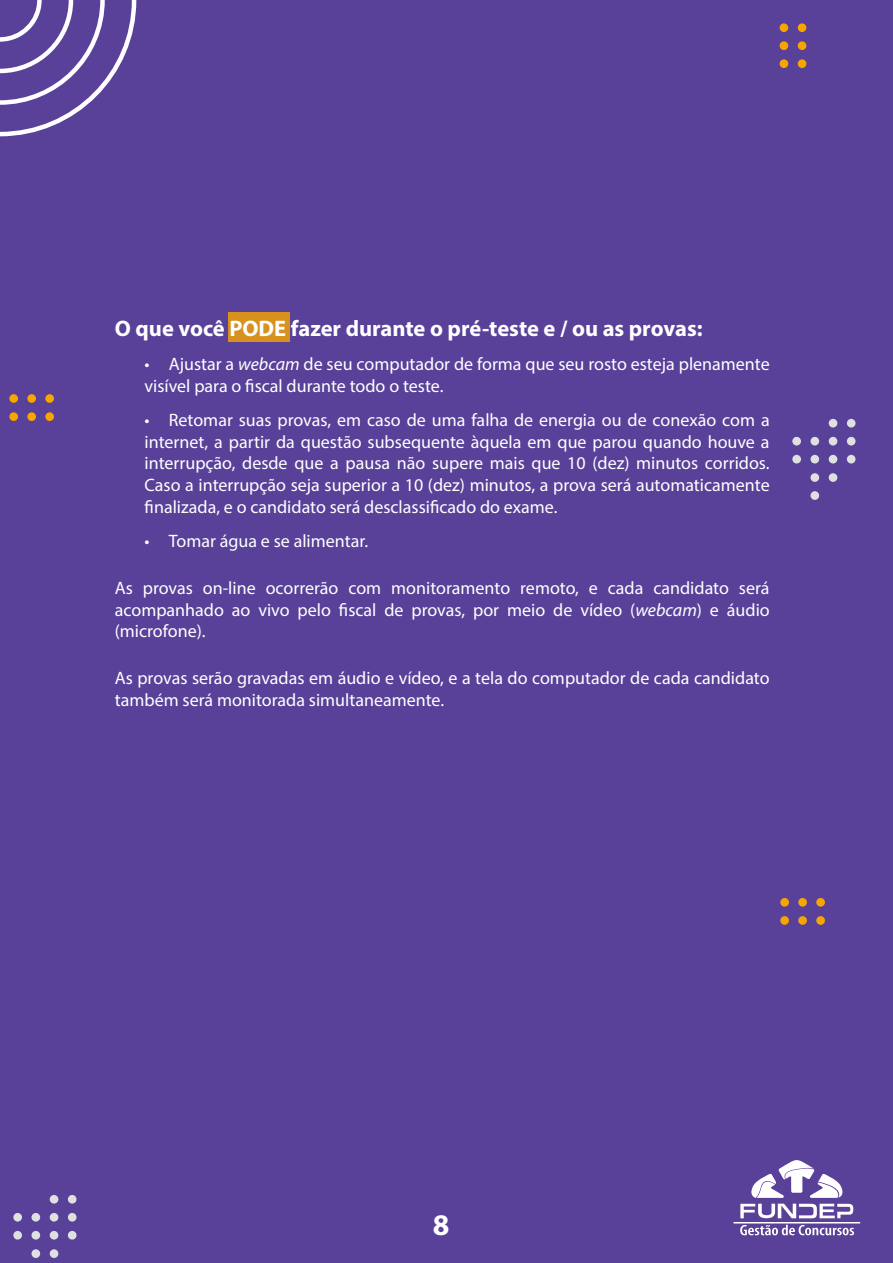
<style>
.page{position:relative;width:893px;height:1263px;background:#594099}
.page>*{position:absolute;margin:0;border:0;box-sizing:border-box;transform-origin:0 0}
.t1{font:700 30px "Myriad Pro";color:#fff}
.t2{font:700 22.5px "Myriad Pro";color:#fff}
.t3{font:18px/21.6px "Myriad Pro";color:#fff}
.s1{font-style:italic}
</style>
<div class="page">
<div style="left:847px;top:419px;width:8px;height:8px;background:#e0e0e0;border-radius:50%"></div>
<div style="left:847px;top:437px;width:8px;height:8px;background:#e0e0e0;border-radius:50%"></div>
<div style="left:847px;top:455px;width:8px;height:8px;background:#e0e0e0;border-radius:50%"></div>
<div style="left:829px;top:419px;width:8px;height:8px;background:#e0e0e0;border-radius:50%"></div>
<div style="left:829px;top:437px;width:8px;height:8px;background:#e0e0e0;border-radius:50%"></div>
<div style="left:829px;top:455px;width:8px;height:8px;background:#e0e0e0;border-radius:50%"></div>
<div style="left:829px;top:473px;width:8px;height:9px;background:#e0e0e0;border-radius:50%"></div>
<div style="left:810px;top:437px;width:9px;height:8px;background:#e0e0e0;border-radius:50%"></div>
<div style="left:810px;top:455px;width:9px;height:8px;background:#e0e0e0;border-radius:50%"></div>
<div style="left:810px;top:473px;width:9px;height:9px;background:#e0e0e0;border-radius:50%"></div>
<div style="left:810px;top:491px;width:9px;height:9px;background:#e0e0e0;border-radius:50%"></div>
<div style="left:792px;top:437px;width:9px;height:8px;background:#e0e0e0;border-radius:50%"></div>
<div style="left:792px;top:455px;width:9px;height:8px;background:#e0e0e0;border-radius:50%"></div>
<div style="left:68px;top:1195px;width:9px;height:8px;background:#e0e0e0;border-radius:50%"></div>
<div style="left:68px;top:1213px;width:9px;height:8px;background:#e0e0e0;border-radius:50%"></div>
<div style="left:68px;top:1231px;width:9px;height:8px;background:#e0e0e0;border-radius:50%"></div>
<div style="left:50px;top:1195px;width:8px;height:8px;background:#e0e0e0;border-radius:50%"></div>
<div style="left:50px;top:1213px;width:8px;height:8px;background:#e0e0e0;border-radius:50%"></div>
<div style="left:50px;top:1231px;width:8px;height:8px;background:#e0e0e0;border-radius:50%"></div>
<div style="left:50px;top:1249px;width:8px;height:9px;background:#e0e0e0;border-radius:50%"></div>
<div style="left:32px;top:1213px;width:8px;height:8px;background:#e0e0e0;border-radius:50%"></div>
<div style="left:32px;top:1231px;width:8px;height:8px;background:#e0e0e0;border-radius:50%"></div>
<div style="left:32px;top:1249px;width:8px;height:9px;background:#e0e0e0;border-radius:50%"></div>
<div style="left:13px;top:1213px;width:9px;height:8px;background:#e0e0e0;border-radius:50%"></div>
<div style="left:13px;top:1231px;width:9px;height:8px;background:#e0e0e0;border-radius:50%"></div>
<div style="left:798px;top:23px;width:8px;height:9px;background:#f7a600;border-radius:50%"></div>
<div style="left:798px;top:41px;width:8px;height:9px;background:#f7a600;border-radius:50%"></div>
<div style="left:798px;top:59px;width:8px;height:9px;background:#f7a600;border-radius:50%"></div>
<div style="left:780px;top:23px;width:8px;height:9px;background:#f7a600;border-radius:50%"></div>
<div style="left:780px;top:41px;width:8px;height:9px;background:#f7a600;border-radius:50%"></div>
<div style="left:780px;top:59px;width:8px;height:9px;background:#f7a600;border-radius:50%"></div>
<svg style="left:0;top:0;width:137px;height:137px"></svg>
<div style="left:816px;top:916px;width:9px;height:9px;background:#f7a600;border-radius:50%"></div>
<div style="left:798px;top:916px;width:9px;height:9px;background:#f7a600;border-radius:50%"></div>
<div style="left:780px;top:916px;width:9px;height:9px;background:#f7a600;border-radius:50%"></div>
<div style="left:816px;top:898px;width:9px;height:9px;background:#f7a600;border-radius:50%"></div>
<div style="left:798px;top:898px;width:9px;height:9px;background:#f7a600;border-radius:50%"></div>
<div style="left:780px;top:898px;width:9px;height:9px;background:#f7a600;border-radius:50%"></div>
<div style="left:45px;top:412px;width:9px;height:9px;background:#f7a600;border-radius:50%"></div>
<div style="left:27px;top:412px;width:9px;height:9px;background:#f7a600;border-radius:50%"></div>
<div style="left:9px;top:412px;width:9px;height:9px;background:#f7a600;border-radius:50%"></div>
<div style="left:45px;top:394px;width:9px;height:9px;background:#f7a600;border-radius:50%"></div>
<div style="left:27px;top:394px;width:9px;height:9px;background:#f7a600;border-radius:50%"></div>
<div style="left:9px;top:394px;width:9px;height:9px;background:#f7a600;border-radius:50%"></div>
<svg style="left:740px;top:1160px;width:113px;height:58px"></svg>
<hr style="left:733px;top:1222px;width:127px;height:1px;background:#fff">
<svg style="left:740px;top:1225px;width:114px;height:10px"></svg>
<div style="left:229px;top:313px;width:61px;height:29px;background:#d7911e"></div>
<p class="t2" style="left:115px;top:314px;width:589px">O que você PODE fazer durante o pré-teste e / ou as provas:</p>
<p class="t3" style="left:145px;top:353px;width:627px">• Ajustar a <span class="s1">webcam</span> de seu computador de forma que seu rosto esteja plenamente visível para o fiscal durante todo o teste.</p>
<p class="t3" style="left:145px;top:409px;width:627px;text-align:justify">• Retomar suas provas, em caso de uma falha de energia ou de conexão com a internet, a partir da questão subsequente àquela em que parou quando houve a interrupção, desde que a pausa não supere mais que 10 (dez) minutos corridos.<br>Caso a interrupção seja superior a 10 (dez) minutos, a prova será automaticamente finalizada, e o candidato será desclassificado do exame.</p>
<p class="t3" style="left:145px;top:530px;width:225px">• Tomar água e se alimentar.</p>
<p class="t3" style="left:115px;top:577px;width:656px;text-align:justify">As provas on-line ocorrerão com monitoramento remoto, e cada candidato será acompanhado ao vivo pelo fiscal de provas, por meio de vídeo (<span class="s1">webcam</span>) e áudio (microfone).</p>
<p class="t3" style="left:115px;top:667px;width:656px">As provas serão gravadas em áudio e vídeo, e a tela do computador de cada candidato também será monitorada simultaneamente.</p>
<h1 class="t1" style="left:433px;top:1205px;width:18px">8</h1>
</div>
